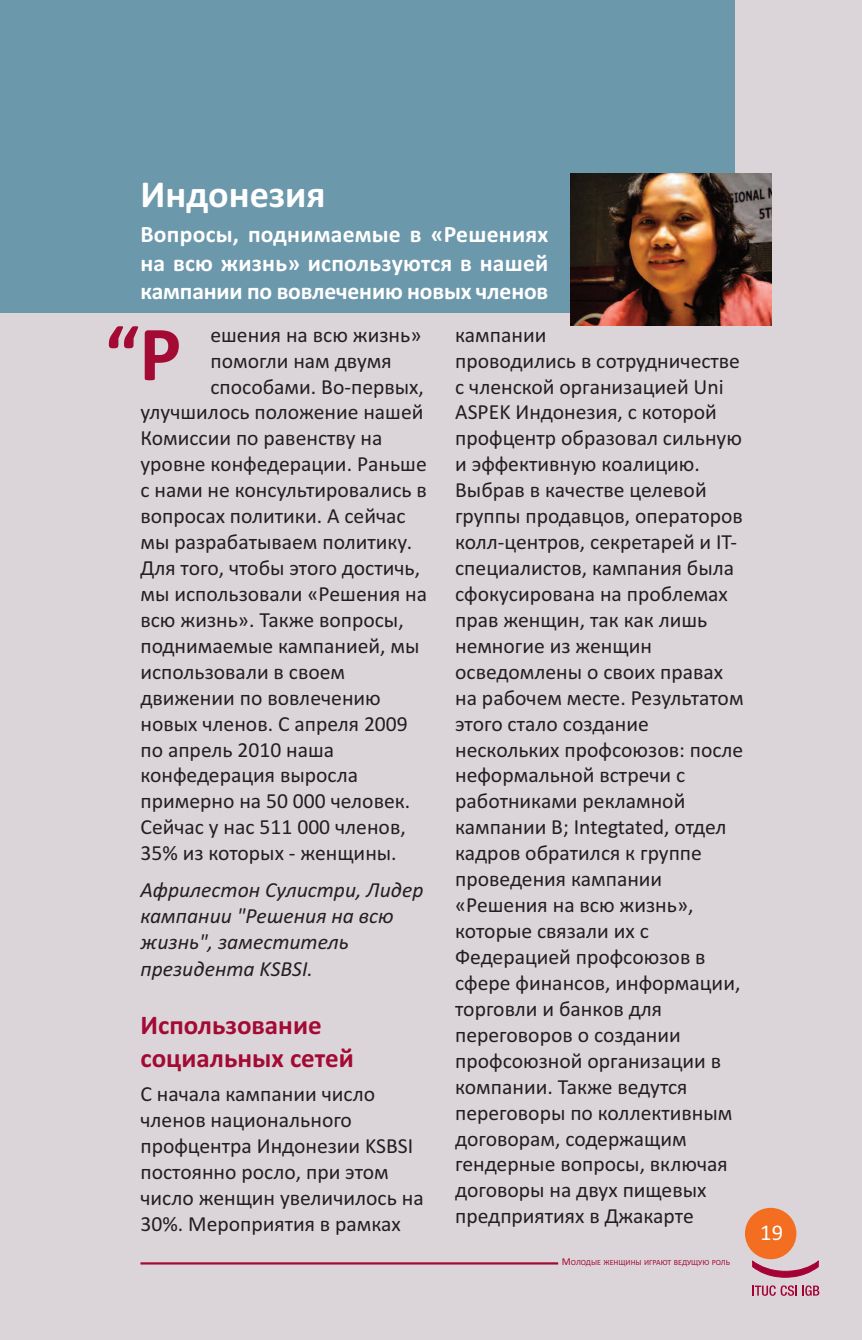
<style>
.page{position:relative;width:862px;height:1340px;background:#fff}
.page>*{position:absolute;margin:0;border:0;box-sizing:border-box;transform-origin:0 0}
.t1{font:700 78.75px "Calibri";color:#a30a34}
.t2{font:700 38.25px "Calibri";color:#fff}
.t3{font:700 27px/32.4px "Calibri";color:#a30a34}
.t4{font:700 23.62px/28.3px "Calibri";letter-spacing:-.005em;color:#fff;text-align:justify}
.t5{font:22.5px "Calibri";color:#fff}
.t6{font:21.6px/25.9px "Calibri";color:#231f20}
.t7{font:italic 21.6px/26.1px "Calibri";color:#231f20}
.t8{font:7.88px "Calibri";color:#a30a34}
.s1{font-size:10.58px}
</style>
<div class="page">
<div style="left:0;top:0;width:861px;height:1339px;background:#dbd5d9"></div>
<div style="left:0;top:0;width:733px;height:313px;background:#6c98ac"></div>
<img style="left:570px;top:173px;width:201px;height:152px">
<svg style="left:752px;top:1259px;width:66px;height:19px"></svg>
<div style="left:744px;top:1207px;width:52px;height:52px;background:#f36e21;border-radius:50%"></div>
<svg style="left:752px;top:1285px;width:66px;height:10px"></svg>
<hr style="left:140px;top:1262px;width:418px;height:2px;background:#a30a34">
<h2 class="t2" style="left:140px;top:172px;width:187px">Индонезия</h2>
<p class="t4" style="left:140px;top:220px;width:409px">Вопросы, поднимаемые в «Решениях на всю жизнь» используются в нашей кампании по вовлечению новых членов</p>
<h1 class="t1" style="left:105px;top:307px;width:78px">“P</h1>
<p class="t6" style="left:210px;top:321px;width:212px">ешения на всю жизнь»</p>
<p class="t6" style="left:210px;top:347px;width:182px">помогли нам двумя</p>
<p class="t6" style="left:210px;top:373px;width:215px">способами. Во-первых,</p>
<p class="t6" style="left:140px;top:399px;width:284px">улучшилось положение нашей</p>
<p class="t6" style="left:140px;top:425px;width:243px">Комиссии по равенству на</p>
<p class="t6" style="left:140px;top:451px;width:288px">уровне конфедерации. Раньше</p>
<p class="t6" style="left:140px;top:477px;width:288px">с нами не консультировались в</p>
<p class="t6" style="left:140px;top:503px;width:266px">вопросах политики. А сейчас</p>
<p class="t6" style="left:140px;top:528px;width:273px">мы разрабатываем политику.</p>
<p class="t6" style="left:140px;top:554px;width:281px">Для того, чтобы этого достичь,</p>
<p class="t6" style="left:140px;top:580px;width:288px">мы использовали «Решения на</p>
<p class="t6" style="left:140px;top:606px;width:264px">всю жизнь». Также вопросы,</p>
<p class="t6" style="left:140px;top:632px;width:280px">поднимаемые кампанией, мы</p>
<p class="t6" style="left:140px;top:658px;width:206px">использовали в своем</p>
<p class="t6" style="left:140px;top:684px;width:242px">движении по вовлечению</p>
<p class="t6" style="left:140px;top:710px;width:269px">новых членов. С апреля 2009</p>
<p class="t6" style="left:140px;top:736px;width:195px">по апрель 2010 наша</p>
<p class="t6" style="left:140px;top:762px;width:219px">конфедерация выросла</p>
<p class="t6" style="left:140px;top:788px;width:271px">примерно на 50 000 человек.</p>
<p class="t6" style="left:140px;top:814px;width:267px">Сейчас у нас 511 000 членов,</p>
<p class="t6" style="left:140px;top:839px;width:258px">35% из которых - женщины.</p>
<p class="t7" style="left:140px;top:877px;width:284px">Африлестон Сулистри, Лидер кампании "Решения на всю жизнь", заместитель президента KSBSI.</p>
<p class="t3" style="left:140px;top:1008px;width:215px">Использование социальных сетей</p>
<p class="t6" style="left:140px;top:1080px;width:284px">С начала кампании число членов национального профцентра Индонезии KSBSI постоянно росло, при этом число женщин увеличилось на<br>30%. Мероприятия в рамках</p>
<p class="t6" style="left:455px;top:321px;width:290px">кампании<br>проводились в сотрудничестве с членской организацией Uni<br>ASPEK Индонезия, с которой профцентр образовал сильную и эффективную коалицию.<br>Выбрав в качестве целевой группы продавцов, операторов колл-центров, секретарей и IT&shy;специалистов, кампания была сфокусирована на проблемах прав женщин, так как лишь немногие из женщин осведомлены о своих правах на рабочем месте. Результатом этого стало создание нескольких профсоюзов: после неформальной встречи с работниками рекламной кампании B; Integtated, отдел кадров обратился к группе проведения кампании «Решения на всю жизнь», которые связали их с<br>Федерацией профсоюзов в сфере финансов, информации, торговли и банков для переговоров о создании профсоюзной организации в компании. Также ведутся переговоры по коллективным договорам, содержащим гендерные вопросы, включая договоры на двух пищевых предприятиях в Джакарте</p>
<p class="t8" style="left:561px;top:1257px;width:169px"><span class="s1">М</span>ОЛОДЫЕ ЖЕНЩИНЫ ИГРАЮТ ВЕДУЩУЮ РОЛЬ</p>
<p class="t5" style="left:759px;top:1218px;width:24px">19</p>
</div>
